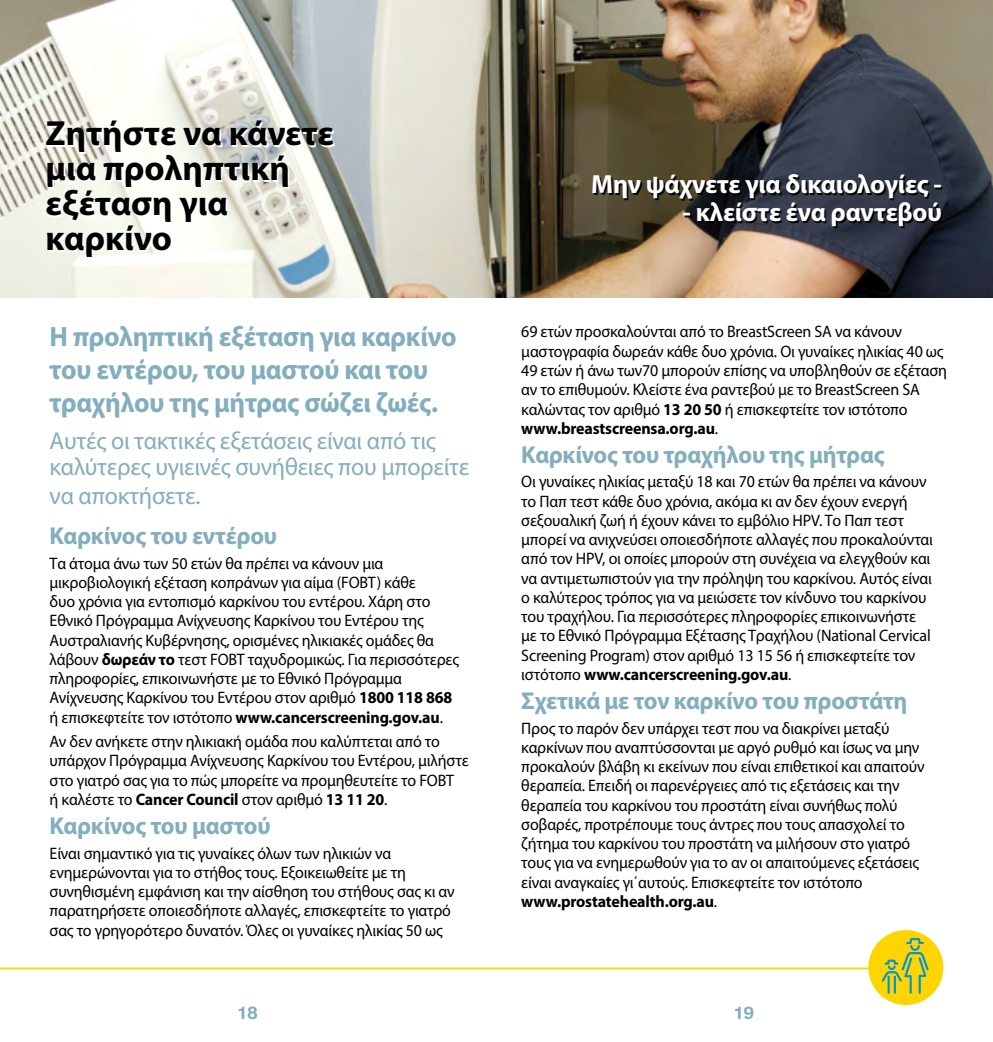
<style>
.page{position:relative;width:993px;height:1042px;background:#fff}
.page>*{position:absolute;margin:0;border:0;box-sizing:border-box;transform-origin:0 0}
.t1{font:700 35px/35px "Myriad Pro";color:#000}
.t2{font:700 28px/33.2px "Myriad Pro";letter-spacing:-.01em;color:#83aebd;scale:.96 1}
.t3{font:700 26.25px "Myriad Pro";letter-spacing:-.01em;color:#fff}
.t4{font:700 24.5px "Myriad Pro";letter-spacing:-.01em;color:#83aebd}
.t5{font:24.5px/26.2px "Myriad Pro";letter-spacing:-.01em;color:#83aebd}
.t6{font:700 17.5px "Helvetica Rounded LT Std";color:#83aebd}
.t7{font:16.62px/19.2px "Myriad Pro";letter-spacing:-.01em;color:#000;scale:.96 1}
.s1{font-weight:700}
</style>
<div class="page">
<img style="left:0;top:0;width:992px;height:298px">
<div style="left:867px;top:930px;width:76px;height:75px;background:#ffd400;border-radius:50%"></div>
<svg style="left:881px;top:938px;width:47px;height:56px"></svg>
<hr style="left:0;top:967px;width:870px;height:2px;background:#ffd400">
<h1 class="t1" style="left:46px;top:116px;width:290px">Ζητήστε να κάνετε μια προληπτική εξέταση για καρκίνο</h1>
<h2 class="t2" style="left:50px;top:320px;width:425px">Η προληπτική εξέταση για καρκίνο του εντέρου, του μαστού και του τραχήλου της μήτρας σώζει ζωές.</h2>
<h3 class="t5" style="left:50px;top:427px;width:421px">Αυτές οι τακτικές εξετάσεις είναι από τις καλύτερες υγιεινές συνήθειες που μπορείτε</h3>
<h3 class="t5" style="left:50px;top:483px;width:152px">να αποκτήσετε.</h3>
<h3 class="t4" style="left:50px;top:522px;width:229px">Καρκίνος του εντέρου</h3>
<p class="t7" style="left:50px;top:553px;width:428px">Τα άτομα άνω των 50 ετών θα πρέπει να κάνουν μια μικροβιολογική εξέταση κοπράνων για αίμα (FOBT) κάθε<br>δυο χρόνια για εντοπισμό καρκίνου του εντέρου. Χάρη στο Εθνικό Πρόγραμμα Ανίχνευσης Καρκίνου του Εντέρου της Αυστραλιανής Κυβέρνησης, ορισμένες ηλικιακές ομάδες θα λάβουν <span class="s1">δωρεάν το</span> τεστ FOBT ταχυδρομικώς. Για περισσότερες πληροφορίες, επικοινωνήστε με το Εθνικό Πρόγραμμα Ανίχνευσης Καρκίνου του Εντέρου στον αριθμό <span class="s1">1800 118 868 </span>ή επισκεφτείτε τον ιστότοπο <span class="s1">www.cancerscreening.gov.au</span>.</p>
<p class="t7" style="left:50px;top:731px;width:438px">Αν δεν ανήκετε στην ηλικιακή ομάδα που καλύπτεται από το υπάρχον Πρόγραμμα Ανίχνευσης Καρκίνου του Εντέρου, μιλήστε στο γιατρό σας για το πώς μπορείτε να προμηθευτείτε το FOBT<br>ή καλέστε το <span class="s1">Cancer Council</span> στον αριθμό <span class="s1">13 11 20</span>.</p>
<h3 class="t4" style="left:50px;top:812px;width:222px">Καρκίνος του μαστού</h3>
<p class="t7" style="left:50px;top:843px;width:423px">Είναι σημαντικό για τις γυναίκες όλων των ηλικιών να ενημερώνονται για το στήθος τους. Εξοικειωθείτε με τη συνηθισμένη εμφάνιση και την αίσθηση του στήθους σας κι αν παρατηρήσετε οποιεσδήποτε αλλαγές, επισκεφτείτε το γιατρό σας το γρηγορότερο δυνατόν. Όλες οι γυναίκες ηλικίας 50 ως</p>
<h3 class="t3" style="left:591px;top:170px;width:352px">Μην ψάχνετε για δικαιολογίες -</h3>
<h3 class="t3" style="left:682px;top:198px;width:260px">- κλείστε ένα ραντεβού</h3>
<p class="t7" style="left:521px;top:322px;width:445px">69 ετών προσκαλούνται από το BreastScreen SA να κάνουν μαστογραφία δωρεάν κάθε δυο χρόνια. Οι γυναίκες ηλικίας 40 ως 49 ετών ή άνω των70 μπορούν επίσης να υποβληθούν σε εξέταση αν το επιθυμούν. Κλείστε ένα ραντεβού με το BreastScreen SA καλώντας τον αριθμό <span class="s1">13 20 50</span> ή επισκεφτείτε τον ιστότοπο <span class="s1">www.breastscreensa.org.au</span>.</p>
<h3 class="t4" style="left:521px;top:441px;width:364px">Καρκίνος του τραχήλου της μήτρας</h3>
<p class="t7" style="left:521px;top:472px;width:430px">Οι γυναίκες ηλικίας μεταξύ 18 και 70 ετών θα πρέπει να κάνουν το Παπ τεστ κάθε δυο χρόνια, ακόμα κι αν δεν έχουν ενεργή σεξουαλική ζωή ή έχουν κάνει το εμβόλιο HPV. Το Παπ τεστ μπορεί να ανιχνεύσει οποιεσδήποτε αλλαγές που προκαλούνται από τον HPV, οι οποίες μπορούν στη συνέχεια να ελεγχθούν και να αντιμετωπιστούν για την πρόληψη του καρκίνου. Αυτός είναι ο καλύτερος τρόπος για να μειώσετε τον κίνδυνο του καρκίνου του τραχήλου. Για περισσότερες πληροφορίες επικοινωνήστε με το Εθνικό Πρόγραμμα Εξέτασης Τραχήλου (National Cervical Screening Program) στον αριθμό 13 15 56 ή επισκεφτείτε τον ιστότοπο <span class="s1">www.cancerscreening.gov.au</span>.</p>
<h3 class="t4" style="left:521px;top:687px;width:387px">Σχετικά με τον καρκίνο του προστάτη</h3>
<p class="t7" style="left:521px;top:718px;width:421px">Προς το παρόν δεν υπάρχει τεστ που να διακρίνει μεταξύ καρκίνων που αναπτύσσονται με αργό ρυθμό και ίσως να μην προκαλούν βλάβη κι εκείνων που είναι επιθετικοί και απαιτούν θεραπεία. Επειδή οι παρενέργειες από τις εξετάσεις και την θεραπεία του καρκίνου του προστάτη είναι συνήθως πολύ σοβαρές, προτρέπουμε τους άντρες που τους απασχολεί το ζήτημα του καρκίνου του προστάτη να μιλήσουν στο γιατρό τους για να ενημερωθούν για το αν οι απαιτούμενες εξετάσεις είναι αναγκαίες γι΄αυτούς. Επισκεφτείτε τον ιστότοπο <span class="s1">www.prostatehealth.org.au</span>.</p>
<p class="t6" style="left:239px;top:1002px;width:21px">18</p>
<p class="t6" style="left:735px;top:1002px;width:21px">19</p>
</div>
